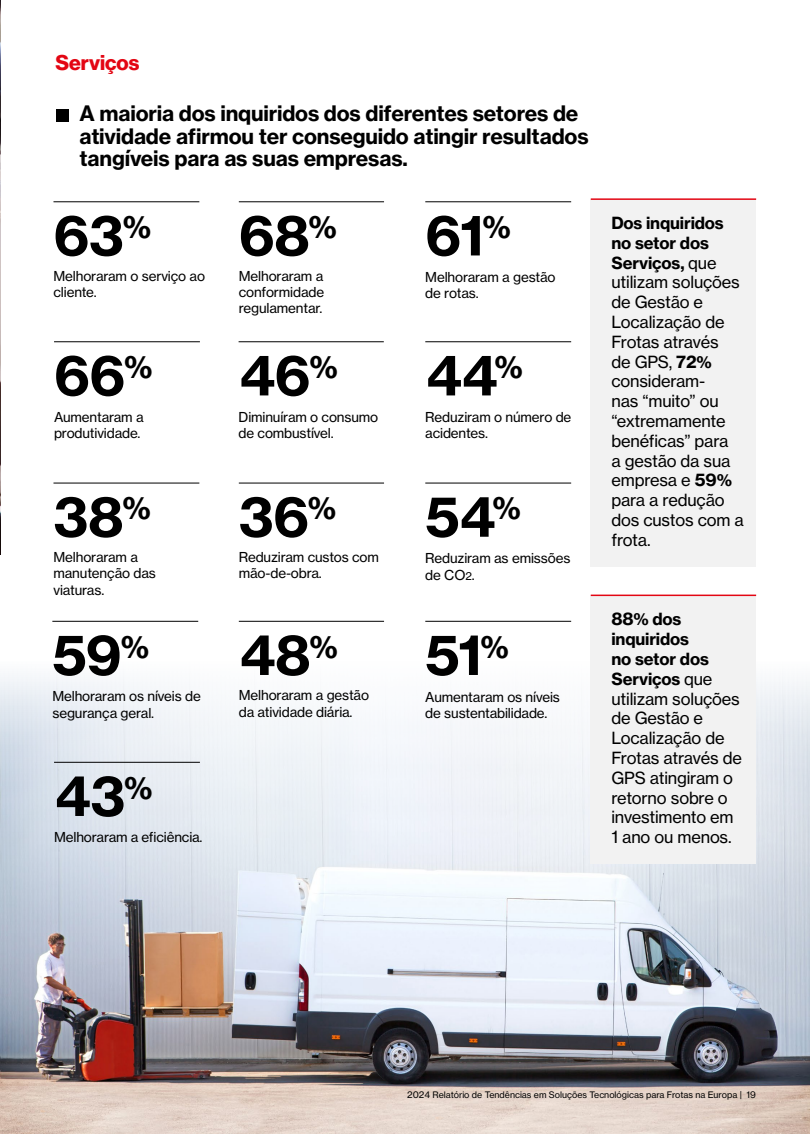
<style>
.page{position:relative;width:810px;height:1134px;background:#fff}
.page>*{position:absolute;margin:0;border:0;box-sizing:border-box;transform-origin:0 0}
.t1{font:700 52.5px "Verizon NHGTX";letter-spacing:-.005em;color:#000}
.t2{font:700 21px/22.5px "Verizon NHGTX";letter-spacing:-.01em;color:#000}
.t3{font:700 21px "Verizon NH Ge DS";color:#e30613}
.t4{font:16.5px/19.8px "Verizon NHGTX";letter-spacing:-.01em;color:#000}
.t5{font:13.5px/16.2px "Verizon NHGTX";letter-spacing:-.01em;color:#000}
.t6{font:8.85px "Verizon NHGTX";color:#000}
.s1{font-size:10.5px}
.s2{font-weight:700}
</style>
<div class="page">
<img style="left:0;top:0;width:1px;height:555px">
<img style="left:0;top:662px;width:810px;height:472px">
<div style="left:591px;top:596px;width:165px;height:268px;background:#f2f2f2"></div>
<div style="left:591px;top:200px;width:165px;height:367px;background:#f2f2f2"></div>
<hr style="left:591px;top:198px;width:165px;height:2px;background:#e30613">
<hr style="left:591px;top:595px;width:165px;height:1px;background:#e30613">
<hr style="left:53px;top:201px;width:146px;height:1px;background:#000">
<hr style="left:54px;top:341px;width:146px;height:1px;background:#000">
<hr style="left:239px;top:201px;width:145px;height:1px;background:#000">
<hr style="left:425px;top:201px;width:146px;height:1px;background:#000">
<hr style="left:239px;top:341px;width:145px;height:1px;background:#000">
<hr style="left:425px;top:341px;width:146px;height:1px;background:#000">
<hr style="left:53px;top:483px;width:146px;height:1px;background:#000">
<hr style="left:52px;top:621px;width:146px;height:1px;background:#000">
<hr style="left:239px;top:483px;width:145px;height:1px;background:#000">
<hr style="left:425px;top:483px;width:146px;height:1px;background:#000">
<div style="left:56px;top:110px;width:12px;height:12px;background:#000"></div>
<hr style="left:239px;top:621px;width:145px;height:1px;background:#000">
<hr style="left:425px;top:621px;width:146px;height:1px;background:#000">
<hr style="left:54px;top:762px;width:146px;height:1px;background:#000">
<h2 class="t3" style="left:55px;top:50px;width:85px">Serviços</h2>
<h2 class="t2" style="left:79px;top:102px;width:511px">A maioria dos inquiridos dos diferentes setores de atividade afirmou ter conseguido atingir resultados tangíveis para as suas empresas.</h2>
<h1 class="t1" style="left:53px;top:203px;width:99px">63<sup>%</sup></h1>
<p class="t5" style="left:53px;top:268px;width:153px">Melhoraram o serviço ao cliente.</p>
<h1 class="t1" style="left:54px;top:343px;width:100px">66<sup>%</sup></h1>
<p class="t5" style="left:54px;top:409px;width:91px">Aumentaram a produtividade.</p>
<h1 class="t1" style="left:53px;top:484px;width:99px">38<sup>%</sup></h1>
<p class="t5" style="left:53px;top:549px;width:104px">Melhoraram a manutenção das viaturas.</p>
<h1 class="t1" style="left:52px;top:623px;width:99px">59<sup>%</sup></h1>
<p class="t5" style="left:52px;top:688px;width:150px">Melhoraram os níveis de segurança geral.</p>
<h1 class="t1" style="left:54px;top:764px;width:100px">43<sup>%</sup></h1>
<p class="t5" style="left:54px;top:829px;width:150px">Melhoraram a eficiência.</p>
<h1 class="t1" style="left:239px;top:203px;width:100px">68<sup>%</sup></h1>
<p class="t5" style="left:239px;top:268px;width:87px;text-align:justify">Melhoraram a conformidade regulamentar.</p>
<h1 class="t1" style="left:239px;top:343px;width:101px">46<sup>%</sup></h1>
<p class="t5" style="left:239px;top:409px;width:141px">Diminuíram o consumo de combustível.</p>
<h1 class="t1" style="left:239px;top:484px;width:99px">36<sup>%</sup></h1>
<p class="t5" style="left:239px;top:549px;width:142px">Reduziram custos com mão-de-obra.</p>
<h1 class="t1" style="left:239px;top:623px;width:101px">48<sup>%</sup></h1>
<p class="t5" style="left:239px;top:687px;width:132px">Melhoraram a gestão da atividade diária.</p>
<h1 class="t1" style="left:425px;top:203px;width:87px">61<sup>%</sup></h1>
<p class="t5" style="left:425px;top:269px;width:132px">Melhoraram a gestão de rotas.</p>
<h1 class="t1" style="left:425px;top:343px;width:99px">44<sup>%</sup></h1>
<p class="t5" style="left:425px;top:409px;width:148px">Reduziram o número de acidentes.</p>
<h1 class="t1" style="left:425px;top:484px;width:97px">54<sup>%</sup></h1>
<p class="t5" style="left:425px;top:550px;width:147px">Reduziram as emissões de CO<span class="s1">2</span>.</p>
<h1 class="t1" style="left:425px;top:623px;width:85px">51<sup>%</sup></h1>
<p class="t5" style="left:425px;top:688px;width:136px">Aumentaram os níveis de sustentabilidade.</p>
<p class="t4" style="left:611px;top:213px;width:134px"><span class="s2">Dos inquiridos no setor dos<br>Serviços,</span> que utilizam soluções de Gestão e<br>Localização de<br>Frotas através<br>de GPS, <span class="s2">72% </span>consideram-<br>nas “muito” ou “extremamente benéficas” para<br>a gestão da sua empresa e <span class="s2">59% </span>para a redução dos custos com a frota.</p>
<p class="t4" style="left:611px;top:609px;width:132px"><span class="s2">88% dos inquiridos<br>no setor dos<br>Serviços</span> que utilizam soluções de Gestão e<br>Localização de<br>Frotas através de<br>GPS atingiram o retorno sobre o investimento em<br>1 ano ou menos.</p>
<p class="t6" style="left:407px;top:1089px;width:350px">2024 Relatório de Tendências em Soluções Tecnológicas para Frotas na Europa | 19</p>
</div>
